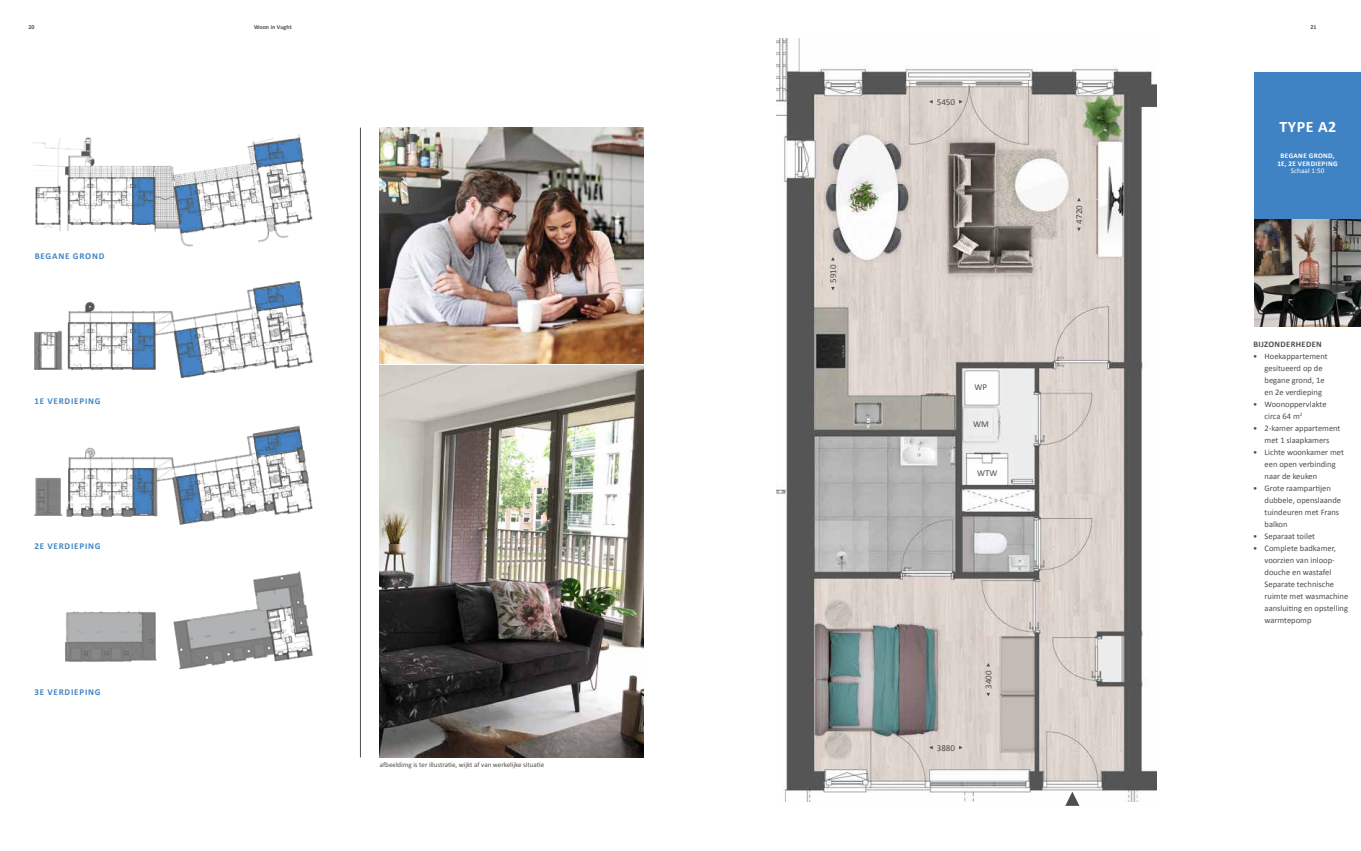
<style>
.page{position:relative;width:1361px;height:851px;background:#fff}
.page>*{position:absolute;margin:0;border:0;box-sizing:border-box;transform-origin:0 0}
.t1{font:700 16px "Calibri";letter-spacing:.04em;color:#fff}
.t2{font:700 9px "Calibri";letter-spacing:.09em;color:#4083c5}
.t3{font:9px "Calibri";color:#4e4a48}
.t4{font:9px "Calibri";color:#514c4a}
.t5{font:8.5px/12px "Calibri";color:#514d49}
.t6{font:700 8.5px "Calibri";letter-spacing:.04em;color:#514d49}
.t7{font:700 7.1px/7.6px "Calibri";letter-spacing:.05em;color:#fff;text-align:center}
.t8{font:7.1px "Calibri";letter-spacing:.01em;color:#fff}
.t9{font:7px "Calibri";color:#514d49}
.t10{font:700 6px "Calibri";letter-spacing:.01em;color:#514d49}
</style>
<div class="page">
<div style="left:1254px;top:72px;width:107px;height:147px;background:#4083c5"></div>
<img style="left:1254px;top:219px;width:107px;height:107px">
<img style="left:777px;top:38px;width:380px;height:763px">
<svg style="left:1065px;top:791px;width:14px;height:14px"></svg>
<svg style="left:929px;top:745px;width:3px;height:4px"></svg>
<svg style="left:959px;top:745px;width:3px;height:4px"></svg>
<svg style="left:986px;top:692px;width:4px;height:4px"></svg>
<svg style="left:986px;top:662px;width:4px;height:4px"></svg>
<img style="left:65px;top:571px;width:248px;height:99px">
<img style="left:32px;top:134px;width:281px;height:113px">
<img style="left:34px;top:281px;width:279px;height:97px">
<img style="left:34px;top:425px;width:279px;height:100px">
<img style="left:380px;top:128px;width:263px;height:235px">
<img style="left:380px;top:366px;width:263px;height:391px">
<hr style="left:360px;top:128px;width:1px;height:629px;background:#514d49">
<svg style="left:175px;top:183px;width:28px;height:49px"></svg>
<p class="t10" style="left:28px;top:23px;width:8px">20</p>
<p class="t10" style="left:254px;top:23px;width:39px">Woon in Vught</p>
<p class="t10" style="left:1310px;top:23px;width:8px">21</p>
<p class="t2" style="left:35px;top:250px;width:71px">BEGANE GROND</p>
<p class="t2" style="left:35px;top:395px;width:68px">1E VERDIEPING</p>
<p class="t2" style="left:35px;top:540px;width:68px">2E VERDIEPING</p>
<p class="t2" style="left:35px;top:686px;width:68px">3E VERDIEPING</p>
<p class="t9" style="left:380px;top:759px;width:166px">afbeeldimg is ter illustratie, wijkt af van werkelijke situatie</p>
<p class="t3" style="left:827px;top:283px;width:20px;rotate:-90deg">5910</p>
<p class="t3" style="left:937px;top:96px;width:20px">5450</p>
<p class="t4" style="left:974px;top:381px;width:14px">WP</p>
<p class="t4" style="left:973px;top:419px;width:17px">WM</p>
<p class="t4" style="left:977px;top:467px;width:22px">WTW</p>
<p class="t3" style="left:937px;top:742px;width:20px">3880</p>
<p class="t3" style="left:983px;top:688px;width:20px;rotate:-90deg">3400</p>
<p class="t3" style="left:1073px;top:223px;width:20px;rotate:-90deg">4720</p>
<h1 class="t1" style="left:1279px;top:117px;width:58px">TYPE A2</h1>
<p class="t7" style="left:1277px;top:151px;width:62px">BEGANE GROND,<br>1E, 2E VERDIEPING</p>
<p class="t8" style="left:1290px;top:166px;width:35px">Schaal 1:50</p>
<p class="t6" style="left:1253px;top:339px;width:70px">BIJZONDERHEDEN</p>
<p class="t5" style="left:1264px;top:350px;width:65px;text-indent:-11px">• Hoekappartement gesitueerd op de begane grond, 1e en 2e verdieping</p>
<p class="t5" style="left:1264px;top:398px;width:63px;text-indent:-11px">• Woonoppervlakte circa 64 m<sup>2</sup></p>
<p class="t5" style="left:1253px;top:422px;width:89px;text-align:center">• 2-kamer appartement met 1 slaapkamers</p>
<p class="t5" style="left:1264px;top:446px;width:81px;text-indent:-11px">• Lichte woonkamer met een open verbinding naar de keuken</p>
<p class="t5" style="left:1264px;top:482px;width:78px;text-indent:-11px">• Grote raampartijen dubbele, openslaande tuindeuren met Frans balkon</p>
<p class="t5" style="left:1253px;top:530px;width:63px">• Separaat toilet</p>
<p class="t5" style="left:1264px;top:542px;width:85px;text-indent:-11px">• Complete badkamer, voorzien van inloop&shy;douche en wastafel<br>Separate technische ruimte met wasmachine aansluiting en opstelling warmtepomp</p>
</div>
